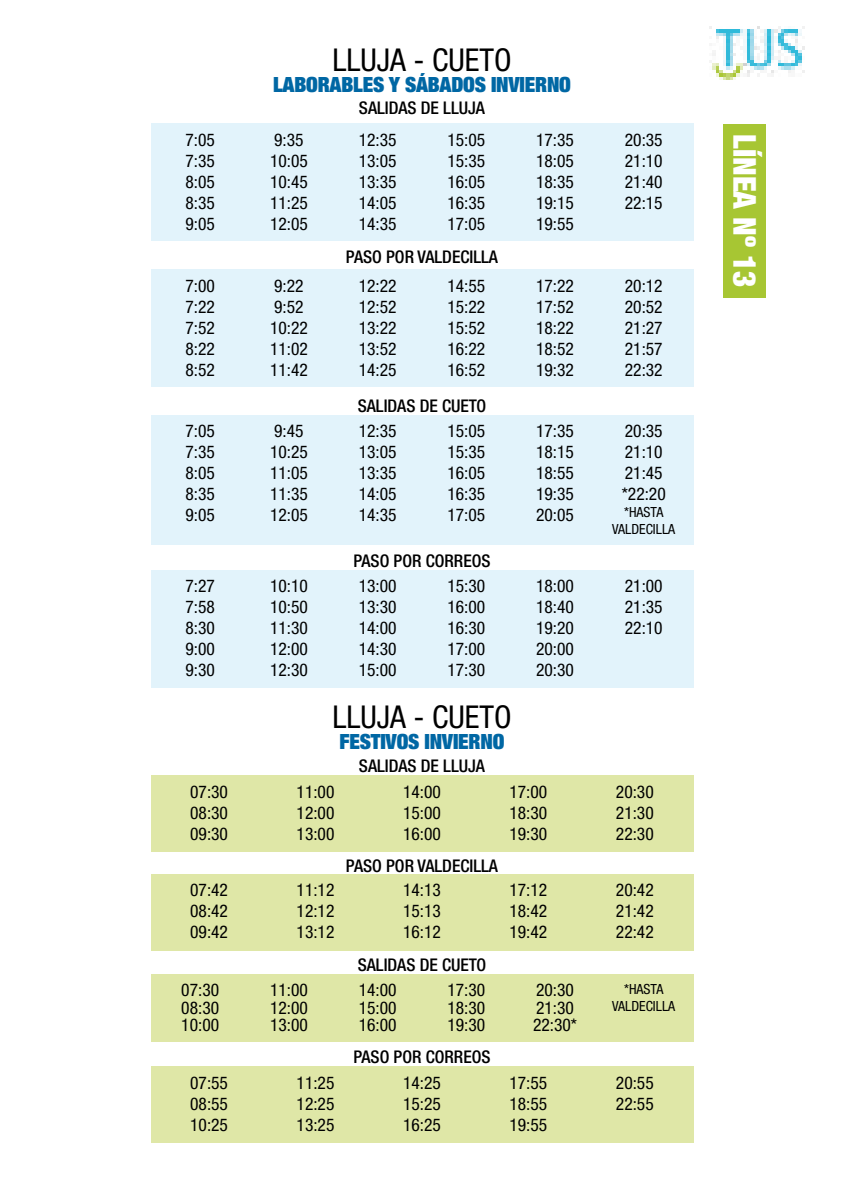
<style>
.page{position:relative;width:844px;height:1191px;background:#fff}
.page>*{position:absolute;margin:0;border:0;box-sizing:border-box;transform-origin:0 0}
.t1{font:condensed 31.5px "Helvetica Neue LT Std";color:#000}
.t2{font:900 condensed 31.5px "Helvetica Neue LT Std";color:#fff}
.t3{font:900 condensed 21px "Helvetica Neue LT Std";letter-spacing:-.01em;color:#0067a4}
.t4{font:condensed 17.5px/21px "Helvetica Neue LT Std";color:#000;text-align:justify}
.t5{font:500 condensed 17.5px "Helvetica Neue LT Std";color:#000}
.t6{font:condensed 14px/16.8px "Helvetica Neue LT Std";color:#000;text-align:center}
</style>
<div class="page">
<img style="left:709px;top:27px;width:95px;height:52px">
<div style="left:723px;top:124px;width:42px;height:174px;background:#a7c633"></div>
<div style="left:151px;top:1066px;width:542px;height:77px;background:#dfe7a7"></div>
<div style="left:151px;top:124px;width:542px;height:117px;background:#e2f3fb"></div>
<div style="left:151px;top:269px;width:542px;height:117px;background:#e2f3fb"></div>
<div style="left:151px;top:415px;width:542px;height:129px;background:#e2f3fb"></div>
<div style="left:151px;top:570px;width:542px;height:117px;background:#e2f3fb"></div>
<div style="left:151px;top:775px;width:542px;height:77px;background:#dfe7a7"></div>
<div style="left:151px;top:874px;width:542px;height:76px;background:#dfe7a7"></div>
<div style="left:151px;top:974px;width:542px;height:67px;background:#dfe7a7"></div>
<h1 class="t1" style="left:332px;top:41px;width:181px">LLUJA - CUETO</h1>
<p class="t3" style="left:273px;top:71px;width:299px">LABORABLES Y SÁBADOS INVIERNO</p>
<p class="t5" style="left:359px;top:97px;width:128px">SALIDAS DE LLUJA</p>
<p class="t4" style="left:185px;top:129px;width:31px">7:05<br>7:35<br>8:05<br>8:35<br>9:05</p>
<p class="t4" style="left:270px;top:129px;width:39px;text-align:left">9:35<br>10:05<br>10:45<br>11:25<br>12:05</p>
<p class="t4" style="left:358px;top:129px;width:39px">12:35<br>13:05<br>13:35<br>14:05<br>14:35</p>
<p class="t4" style="left:447px;top:129px;width:39px">15:05<br>15:35<br>16:05<br>16:35<br>17:05</p>
<p class="t4" style="left:536px;top:129px;width:39px">17:35<br>18:05<br>18:35<br>19:15<br>19:55</p>
<p class="t4" style="left:624px;top:129px;width:39px">20:35<br>21:10<br>21:40<br>22:15</p>
<p class="t5" style="left:346px;top:246px;width:153px">PASO POR VALDECILLA</p>
<p class="t4" style="left:185px;top:275px;width:31px">7:00<br>7:22<br>7:52<br>8:22<br>8:52</p>
<p class="t4" style="left:270px;top:275px;width:39px;text-align:left">9:22<br>9:52<br>10:22<br>11:02<br>11:42</p>
<p class="t4" style="left:358px;top:275px;width:39px">12:22<br>12:52<br>13:22<br>13:52<br>14:25</p>
<p class="t4" style="left:447px;top:275px;width:39px">14:55<br>15:22<br>15:52<br>16:22<br>16:52</p>
<p class="t4" style="left:536px;top:275px;width:39px">17:22<br>17:52<br>18:22<br>18:52<br>19:32</p>
<p class="t4" style="left:624px;top:275px;width:39px">20:12<br>20:52<br>21:27<br>21:57<br>22:32</p>
<p class="t5" style="left:357px;top:396px;width:130px">SALIDAS DE CUETO</p>
<p class="t4" style="left:185px;top:420px;width:31px">7:05<br>7:35<br>8:05<br>8:35<br>9:05</p>
<p class="t4" style="left:270px;top:420px;width:39px;text-align:left">9:45<br>10:25<br>11:05<br>11:35<br>12:05</p>
<p class="t4" style="left:358px;top:420px;width:39px">12:35<br>13:05<br>13:35<br>14:05<br>14:35</p>
<p class="t4" style="left:447px;top:420px;width:39px">15:05<br>15:35<br>16:05<br>16:35<br>17:05</p>
<p class="t4" style="left:536px;top:420px;width:39px">17:35<br>18:15<br>18:55<br>19:35<br>20:05</p>
<p class="t4" style="left:621px;top:420px;width:45px;text-align:left">20:35<br>21:10<br>21:45 *22:20</p>
<p class="t6" style="left:612px;top:503px;width:64px">*HASTA<br>VALDECILLA</p>
<p class="t5" style="left:353px;top:550px;width:139px">PASO POR CORREOS</p>
<p class="t4" style="left:185px;top:575px;width:31px">7:27<br>7:58<br>8:30<br>9:00<br>9:30</p>
<p class="t4" style="left:270px;top:575px;width:39px">10:10<br>10:50<br>11:30<br>12:00<br>12:30</p>
<p class="t4" style="left:358px;top:575px;width:39px">13:00<br>13:30<br>14:00<br>14:30<br>15:00</p>
<p class="t4" style="left:447px;top:575px;width:39px">15:30<br>16:00<br>16:30<br>17:00<br>17:30</p>
<p class="t4" style="left:536px;top:575px;width:39px">18:00<br>18:40<br>19:20<br>20:00<br>20:30</p>
<p class="t4" style="left:624px;top:575px;width:39px">21:00<br>21:35<br>22:10</p>
<h1 class="t1" style="left:332px;top:698px;width:181px">LLUJA - CUETO</h1>
<p class="t3" style="left:339px;top:728px;width:166px">FESTIVOS INVIERNO</p>
<p class="t5" style="left:359px;top:755px;width:128px">SALIDAS DE LLUJA</p>
<p class="t4" style="left:190px;top:781px;width:39px">07:30<br>08:30<br>09:30</p>
<p class="t4" style="left:296px;top:781px;width:39px">11:00<br>12:00<br>13:00</p>
<p class="t4" style="left:403px;top:781px;width:39px">14:00<br>15:00<br>16:00</p>
<p class="t4" style="left:509px;top:781px;width:39px">17:00<br>18:30<br>19:30</p>
<p class="t4" style="left:615px;top:781px;width:39px">20:30<br>21:30<br>22:30</p>
<p class="t5" style="left:346px;top:855px;width:153px">PASO POR VALDECILLA</p>
<p class="t4" style="left:190px;top:879px;width:39px">07:42<br>08:42<br>09:42</p>
<p class="t4" style="left:296px;top:879px;width:39px">11:12<br>12:12<br>13:12</p>
<p class="t4" style="left:403px;top:879px;width:39px">14:13<br>15:13<br>16:12</p>
<p class="t4" style="left:509px;top:879px;width:39px">17:12<br>18:42<br>19:42</p>
<p class="t4" style="left:615px;top:879px;width:39px">20:42<br>21:42<br>22:42</p>
<p class="t5" style="left:357px;top:954px;width:130px">SALIDAS DE CUETO</p>
<p class="t4" style="left:181px;top:981px;width:39px;line-height:17.5px">07:30<br>08:30<br>10:00</p>
<p class="t4" style="left:270px;top:981px;width:39px;line-height:17.5px">11:00<br>12:00<br>13:00</p>
<p class="t4" style="left:358px;top:981px;width:39px;line-height:17.5px">14:00<br>15:00<br>16:00</p>
<p class="t4" style="left:447px;top:981px;width:39px;line-height:17.5px">17:30<br>18:30<br>19:30</p>
<p class="t4" style="left:533px;top:981px;width:45px;line-height:17.5px;text-align:left">20:30<br>21:30<br>22:30*</p>
<p class="t6" style="left:612px;top:980px;width:64px">*HASTA<br>VALDECILLA</p>
<p class="t5" style="left:353px;top:1046px;width:139px">PASO POR CORREOS</p>
<p class="t4" style="left:190px;top:1072px;width:39px">07:55<br>08:55<br>10:25</p>
<p class="t4" style="left:296px;top:1072px;width:39px">11:25<br>12:25<br>13:25</p>
<p class="t4" style="left:403px;top:1072px;width:39px">14:25<br>15:25<br>16:25</p>
<p class="t4" style="left:509px;top:1072px;width:39px">17:55<br>18:55<br>19:55</p>
<p class="t4" style="left:615px;top:1072px;width:39px">20:55<br>22:55</p>
<h1 class="t2" style="left:763px;top:134px;width:155px;rotate:90deg">LÍNEA Nº 13</h1>
</div>
